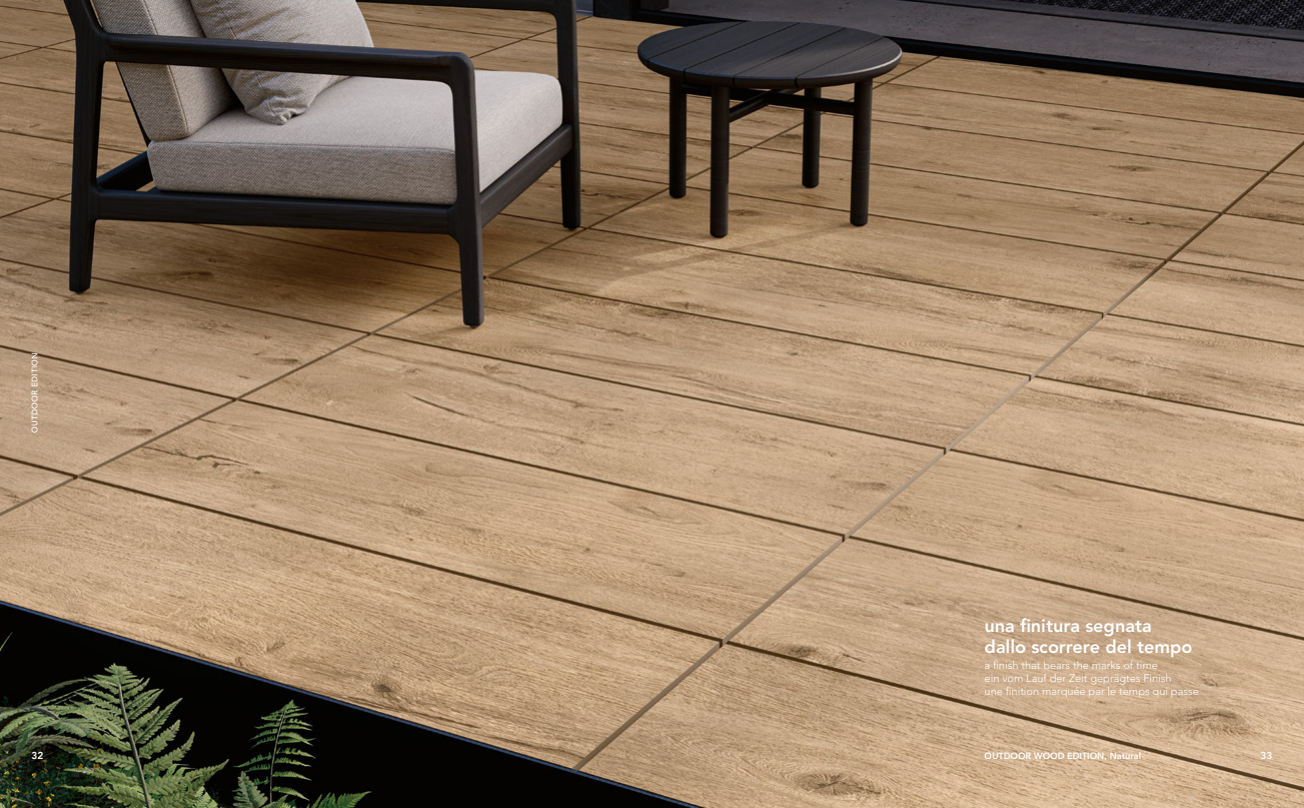
<style>
.page{position:relative;width:1304px;height:808px;background:#fff}
.page>*{position:absolute;margin:0;border:0;box-sizing:border-box;transform-origin:0 0}
.t1{font:800 18px/21px "Avenir LT Std";color:#fff}
.t2{font:300 11px/13.2px "Avenir LT Std";color:#fff}
.t3{font:800 10px "Avenir LT Std";color:#fff}
.t4{font:800 9px "Avenir LT Std";color:#fff}
.t5{font:500 8px "Avenir LT Std";letter-spacing:.035em;color:#fff}
</style>
<div class="page">
<img style="left:0;top:0;width:1304px;height:808px">
<p class="t5" style="left:30px;top:433px;width:81px;rotate:-90deg">OUTDOOR EDITION</p>
<h1 class="t1" style="left:985px;top:615px;width:209px">una finitura segnata dallo scorrere del tempo</h1>
<p class="t2" style="left:985px;top:658px;width:216px">a finish that bears the marks of time<br>ein vom Lauf der Zeit geprägtes Finish<br>une finition marquée par le temps qui passe</p>
<p class="t3" style="left:31px;top:749px;width:14px">32</p>
<p class="t3" style="left:1260px;top:749px;width:14px">33</p>
<p class="t4" style="left:985px;top:750px;width:158px">OUTDOOR WOOD EDITION, Natural</p>
</div>
